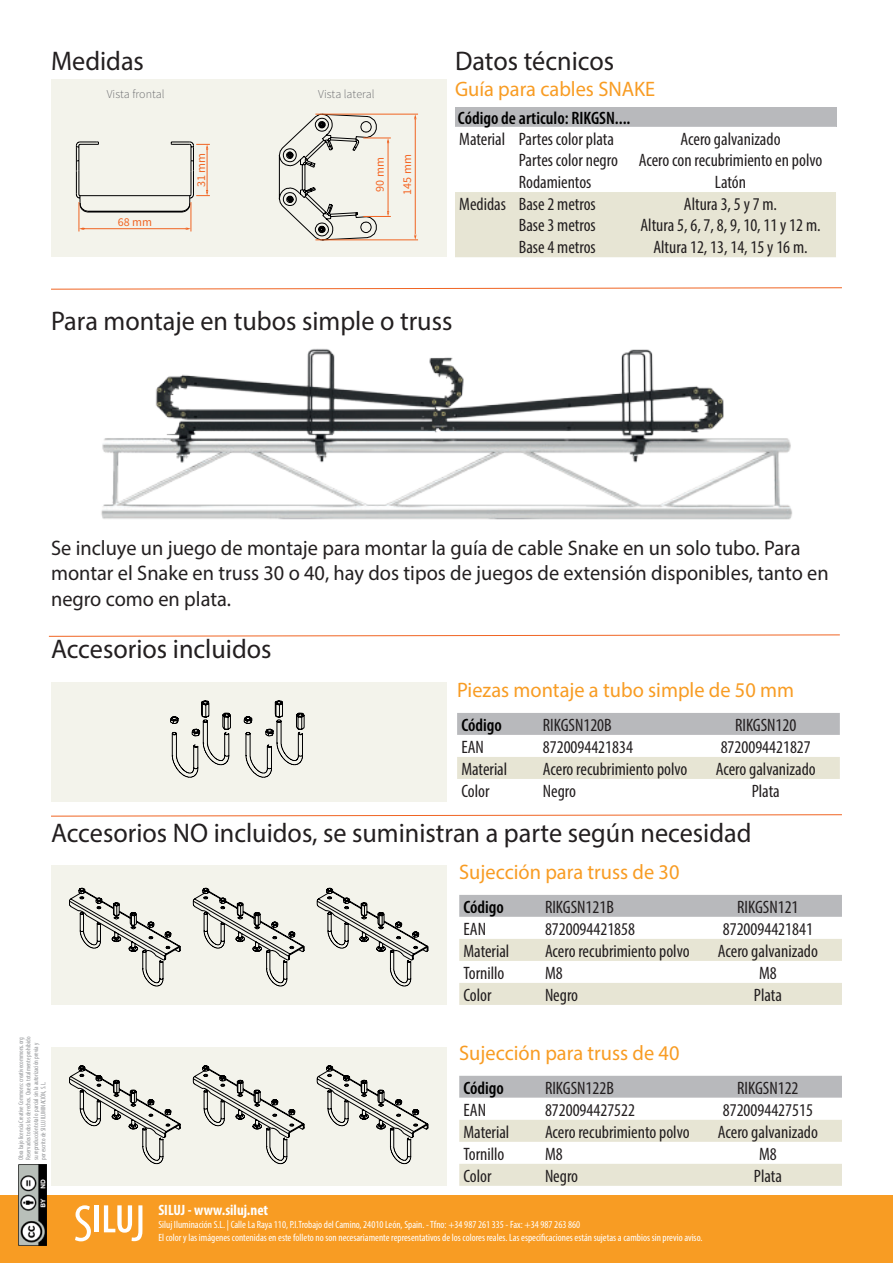
<style>
.page{position:relative;width:893px;height:1263px;background:#fff}
.page>*{position:absolute;margin:0;border:0;box-sizing:border-box;transform-origin:0 0}
.t1{font:27px "Myriad Pro";color:#231f20}
.t2{font:21px/25.2px "Myriad Pro";color:#231f20}
.t3{font:21px "Myriad Pro";color:#f89c23}
.t4{font:condensed 18px "Myriad Pro";color:#231f20}
.t5{font:600 condensed 18px "Myriad Pro";color:#000}
.t6{font:700 condensed 15px "Myriad Pro";color:#fff}
.t7{font:300 12px "Source Sans Pro";color:#6c6d70}
.t8{font:12px "Source Sans Pro";color:#f36421}
.t9{font:12px "Source Sans Pro";color:#f06422}
.t10{font:condensed 10.5px/12.6px "Myriad Pro";color:#fff}
.t11{font:condensed 6.75px/7.5px "Myriad Pro";color:#939598}
</style>
<div class="page">
<div style="left:0;top:1195px;width:893px;height:68px;background:#f89c23"></div>
<img style="left:18px;top:1164px;width:28px;height:81px">
<svg style="left:75px;top:1205px;width:16px;height:36px"></svg>
<hr style="left:95px;top:1205px;width:4px;height:27px;background:#fff">
<svg style="left:104px;top:1205px;width:38px;height:36px"></svg>
<div style="left:51px;top:79px;width:395px;height:178px;background:#f3f3eb"></div>
<hr style="left:315px;top:114px;width:103px;height:1px;background:#f06422">
<hr style="left:415px;top:119px;width:1px;height:115px;background:#f06422">
<hr style="left:315px;top:240px;width:103px;height:1px;background:#f06422">
<svg style="left:75px;top:141px;width:135px;height:90px"></svg>
<svg style="left:279px;top:114px;width:112px;height:126px"></svg>
<svg style="left:414px;top:114px;width:2px;height:6px"></svg>
<div style="left:455px;top:107px;width:381px;height:20px;background:#b8b9bc"></div>
<div style="left:455px;top:192px;width:381px;height:65px;background:#e7e5d4"></div>
<svg style="left:51px;top:287px;width:791px;height:3px"></svg>
<img style="left:101px;top:348px;width:691px;height:172px">
<svg style="left:48px;top:634px;width:792px;height:3px"></svg>
<svg style="left:457px;top:713px;width:383px;height:66px"></svg>
<svg style="left:51px;top:814px;width:791px;height:3px"></svg>
<svg style="left:459px;top:895px;width:383px;height:110px"></svg>
<svg style="left:459px;top:1076px;width:383px;height:110px"></svg>
<div style="left:51px;top:682px;width:395px;height:120px;background:#f3f3eb"></div>
<div style="left:51px;top:865px;width:395px;height:140px;background:#f3f3eb"></div>
<svg style="left:170px;top:700px;width:135px;height:78px"></svg>
<svg style="left:69px;top:887px;width:360px;height:100px"></svg>
<div style="left:51px;top:1047px;width:395px;height:138px;background:#f3f3eb"></div>
<svg style="left:69px;top:1065px;width:360px;height:99px"></svg>
<p class="t1" style="left:51px;top:44px;width:95px">Medidas</p>
<p class="t7" style="left:107px;top:87px;width:59px">Vista frontal</p>
<p class="t7" style="left:318px;top:87px;width:58px">Vista lateral</p>
<p class="t9" style="left:118px;top:214px;width:36px">68 mm</p>
<p class="t9" style="left:194px;top:187px;width:36px;rotate:-90deg">31 mm</p>
<p class="t8" style="left:373px;top:192px;width:36px;rotate:-90deg">90 mm</p>
<p class="t8" style="left:400px;top:195px;width:42px;rotate:-90deg">145 mm</p>
<p class="t1" style="left:455px;top:44px;width:161px">Datos técnicos</p>
<p class="t3" style="left:455px;top:76px;width:202px">Guía para cables SNAKE</p>
<p class="t5" style="left:458px;top:108px;width:174px">Código de articulo: RIKGSN....</p>
<p class="t4" style="left:459px;top:128px;width:47px">Material</p>
<p class="t4" style="left:519px;top:128px;width:97px">Partes color plata</p>
<p class="t4" style="left:519px;top:149px;width:101px">Partes color negro</p>
<p class="t4" style="left:519px;top:171px;width:74px">Rodamientos</p>
<p class="t4" style="left:680px;top:128px;width:102px">Acero galvanizado</p>
<p class="t4" style="left:639px;top:149px;width:185px">Acero con recubrimiento en polvo</p>
<p class="t4" style="left:715px;top:171px;width:33px">Latón</p>
<p class="t4" style="left:459px;top:193px;width:48px">Medidas</p>
<p class="t4" style="left:519px;top:193px;width:79px">Base 2 metros</p>
<p class="t4" style="left:519px;top:215px;width:79px">Base 3 metros</p>
<p class="t4" style="left:519px;top:236px;width:79px">Base 4 metros</p>
<p class="t4" style="left:684px;top:193px;width:95px">Altura 3, 5 y 7 m.</p>
<p class="t4" style="left:640px;top:215px;width:182px">Altura 5, 6, 7, 8, 9, 10, 11 y 12 m.</p>
<p class="t4" style="left:653px;top:236px;width:156px">Altura 12, 13, 14, 15 y 16 m.</p>
<p class="t1" style="left:51px;top:305px;width:403px">Para montaje en tubos simple o truss</p>
<p class="t2" style="left:51px;top:535px;width:779px">Se incluye un juego de montaje para montar la guía de cable Snake en un solo tubo. Para montar el Snake en truss 30 o 40, hay dos tipos de juegos de extensión disponibles, tanto en negro como en plata.</p>
<p class="t1" style="left:51px;top:632px;width:222px">Accesorios incluidos</p>
<p class="t3" style="left:457px;top:677px;width:338px">Piezas montaje a tubo simple de 50 mm</p>
<p class="t5" style="left:461px;top:715px;width:42px">Código</p>
<p class="t4" style="left:543px;top:714px;width:70px">RIKGSN120B</p>
<p class="t4" style="left:735px;top:714px;width:63px">RIKGSN120</p>
<p class="t4" style="left:461px;top:736px;width:24px">EAN</p>
<p class="t4" style="left:543px;top:736px;width:92px">8720094421834</p>
<p class="t4" style="left:721px;top:736px;width:92px">8720094421827</p>
<p class="t4" style="left:461px;top:758px;width:47px">Material</p>
<p class="t4" style="left:543px;top:758px;width:146px">Acero recubrimiento polvo</p>
<p class="t4" style="left:716px;top:758px;width:102px">Acero galvanizado</p>
<p class="t4" style="left:461px;top:780px;width:30px">Color</p>
<p class="t4" style="left:543px;top:780px;width:35px">Negro</p>
<p class="t4" style="left:752px;top:780px;width:30px">Plata</p>
<p class="t1" style="left:51px;top:817px;width:702px">Accesorios NO incluidos, se suministran a parte según necesidad</p>
<p class="t3" style="left:459px;top:859px;width:222px">Sujección para truss de 30</p>
<p class="t11" style="left:17px;top:1160px;width:125px;rotate:-90deg">Obra bajo licencia Creative Commons: creativecommons.org Reservados todos los derechos. Queda totalmente prohibido su reproducción total o parcial sin la autorización previa y por escrito de SILUJ ILUMINACIÓN, S.L.</p>
<p class="t5" style="left:463px;top:897px;width:42px">Código</p>
<p class="t4" style="left:545px;top:896px;width:70px">RIKGSN121B</p>
<p class="t4" style="left:737px;top:896px;width:63px">RIKGSN121</p>
<p class="t4" style="left:463px;top:918px;width:24px">EAN</p>
<p class="t4" style="left:545px;top:918px;width:92px">8720094421858</p>
<p class="t4" style="left:723px;top:918px;width:92px">8720094421841</p>
<p class="t4" style="left:463px;top:940px;width:47px">Material</p>
<p class="t4" style="left:545px;top:940px;width:146px">Acero recubrimiento polvo</p>
<p class="t4" style="left:718px;top:940px;width:102px">Acero galvanizado</p>
<p class="t4" style="left:463px;top:962px;width:43px">Tornillo</p>
<p class="t4" style="left:545px;top:962px;width:19px">M8</p>
<p class="t4" style="left:759px;top:962px;width:19px">M8</p>
<p class="t4" style="left:463px;top:984px;width:30px">Color</p>
<p class="t4" style="left:545px;top:984px;width:35px">Negro</p>
<p class="t4" style="left:754px;top:984px;width:30px">Plata</p>
<p class="t3" style="left:459px;top:1040px;width:222px">Sujección para truss de 40</p>
<p class="t5" style="left:463px;top:1078px;width:42px">Código</p>
<p class="t4" style="left:545px;top:1077px;width:70px">RIKGSN122B</p>
<p class="t4" style="left:737px;top:1077px;width:63px">RIKGSN122</p>
<p class="t4" style="left:463px;top:1099px;width:24px">EAN</p>
<p class="t4" style="left:545px;top:1099px;width:92px">8720094427522</p>
<p class="t4" style="left:723px;top:1099px;width:92px">8720094427515</p>
<p class="t4" style="left:463px;top:1121px;width:47px">Material</p>
<p class="t4" style="left:545px;top:1121px;width:146px">Acero recubrimiento polvo</p>
<p class="t4" style="left:718px;top:1121px;width:102px">Acero galvanizado</p>
<p class="t4" style="left:463px;top:1143px;width:43px">Tornillo</p>
<p class="t4" style="left:545px;top:1143px;width:19px">M8</p>
<p class="t4" style="left:759px;top:1143px;width:19px">M8</p>
<p class="t4" style="left:463px;top:1165px;width:30px">Color</p>
<p class="t4" style="left:545px;top:1165px;width:35px">Negro</p>
<p class="t4" style="left:754px;top:1165px;width:30px">Plata</p>
<p class="t6" style="left:158px;top:1201px;width:111px">SILUJ - www.siluj.net</p>
<p class="t10" style="left:158px;top:1218px;width:545px">Siluj Iluminación S.L. | Calle La Raya 110, P.I.Trobajo del Camino, 24010 León, Spain. - Tfno: +34 987 261 335 - Fax: +34 987 263 860<br>El color y las imágenes contenidas en este folleto no son necesariamente representativos de los colores reales. Las especificaciones están sujetas a cambios sin previo aviso.</p>
</div>
